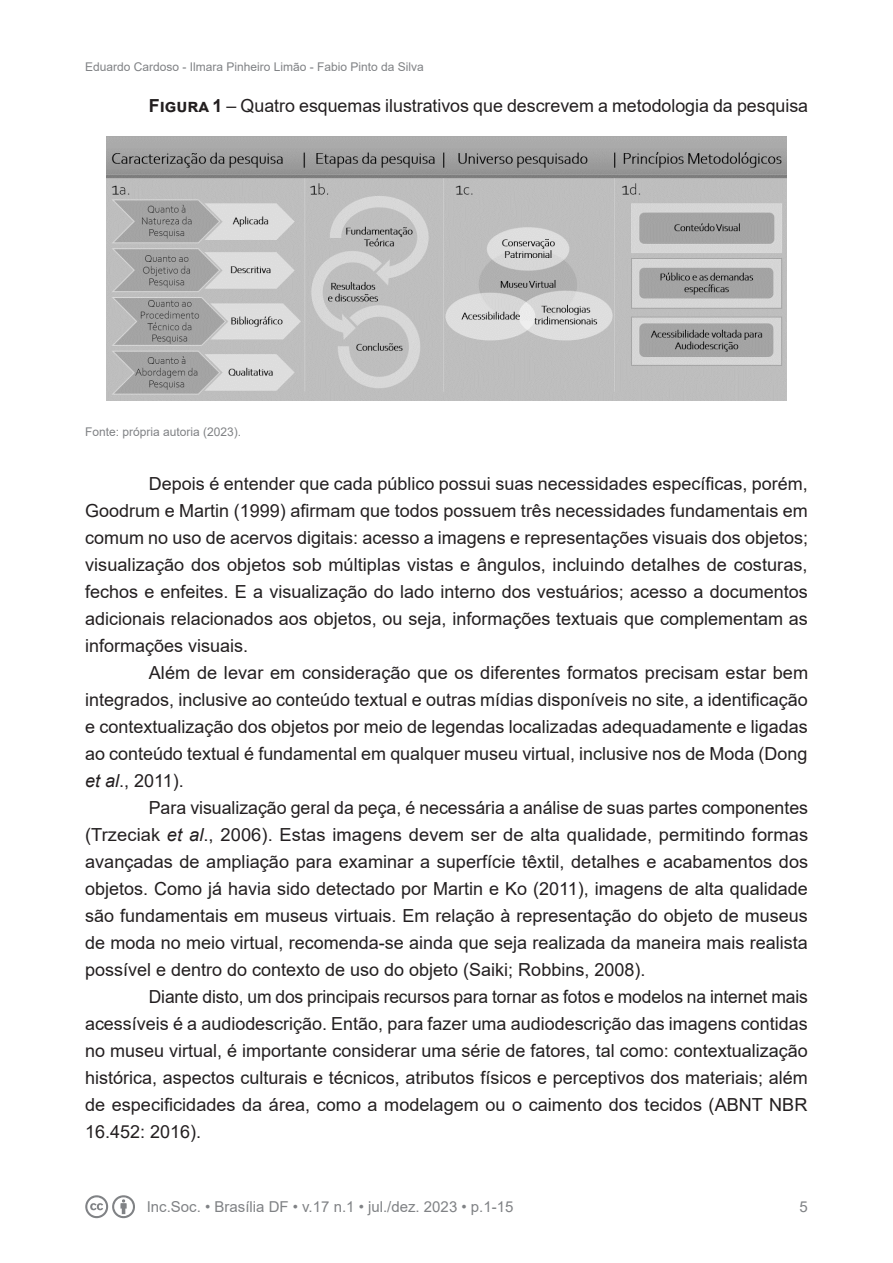
<style>
.page{position:relative;width:893px;height:1263px;background:#fff}
.page>*{position:absolute;margin:0;border:0;box-sizing:border-box;transform-origin:0 0}
._2_2_Texto{font:18px/27px "Arial";color:#231f20;text-align:justify}
.t1{font:15px "Arial";color:#808285}
._2_5_Legenda_Imagem{font:12px "Arial";color:#808285}
.s1{font-weight:700}
.s2{font-style:italic}
</style>
<div class="page">
<img style="left:106px;top:137px;width:681px;height:263px">
<svg style="left:85px;top:1195px;width:50px;height:23px"></svg>
<p class="_2_5_Legenda_Imagem" style="left:85px;top:59px;width:340px">Eduardo Cardoso - Ilmara Pinheiro Limão - Fabio Pinto da Silva</p>
<p class="_2_2_Texto" style="left:149px;top:92px;width:661px"><span class="s1">Figura 1</span> – Quatro esquemas ilustrativos que descrevem a metodologia da pesquisa</p>
<p class="_2_5_Legenda_Imagem" style="left:85px;top:424px;width:158px">Fonte: própria autoria (2023).</p>
<p class="_2_2_Texto" style="left:85px;top:470px;width:724px;text-indent:64px">Depois é entender que cada público possui suas necessidades específicas, porém, Goodrum e Martin (1999) afirmam que todos possuem três necessidades fundamentais em comum no uso de acervos digitais: acesso a imagens e representações visuais dos objetos; visualização dos objetos sob múltiplas vistas e ângulos, incluindo detalhes de costuras, fechos e enfeites. E a visualização do lado interno dos vestuários; acesso a documentos adicionais relacionados aos objetos, ou seja, informações textuais que complementam as informações visuais.</p>
<p class="_2_2_Texto" style="left:85px;top:659px;width:725px;text-indent:64px">Além de levar em consideração que os diferentes formatos precisam estar bem integrados, inclusive ao conteúdo textual e outras mídias disponíveis no site, a identificação e contextualização dos objetos por meio de legendas localizadas adequadamente e ligadas ao conteúdo textual é fundamental em qualquer museu virtual, inclusive nos de Moda (Dong <span class="s2">et al</span>., 2011).</p>
<p class="_2_2_Texto" style="left:85px;top:794px;width:725px;text-indent:64px">Para visualização geral da peça, é necessária a análise de suas partes componentes (Trzeciak <span class="s2">et al</span>., 2006). Estas imagens devem ser de alta qualidade, permitindo formas avançadas de ampliação para examinar a superfície têxtil, detalhes e acabamentos dos objetos. Como já havia sido detectado por Martin e Ko (2011), imagens de alta qualidade são fundamentais em museus virtuais. Em relação à representação do objeto de museus de moda no meio virtual, recomenda-se ainda que seja realizada da maneira mais realista possível e dentro do contexto de uso do objeto (Saiki; Robbins, 2008).</p>
<p class="_2_2_Texto" style="left:85px;top:983px;width:724px;text-indent:64px">Diante disto, um dos principais recursos para tornar as fotos e modelos na internet mais acessíveis é a audiodescrição. Então, para fazer uma audiodescrição das imagens contidas no museu virtual, é importante considerar uma série de fatores, tal como: contextualização histórica, aspectos culturais e técnicos, atributos físicos e perceptivos dos materiais; além de especificidades da área, como a modelagem ou o caimento dos tecidos (ABNT NBR 16.452: 2016).</p>
<p class="t1" style="left:147px;top:1197px;width:368px">Inc.Soc. • Brasília DF • v.17 n.1 • jul./dez. 2023 • p.1-15</p>
<p class="t1" style="left:800px;top:1197px;width:10px">5</p>
</div>
